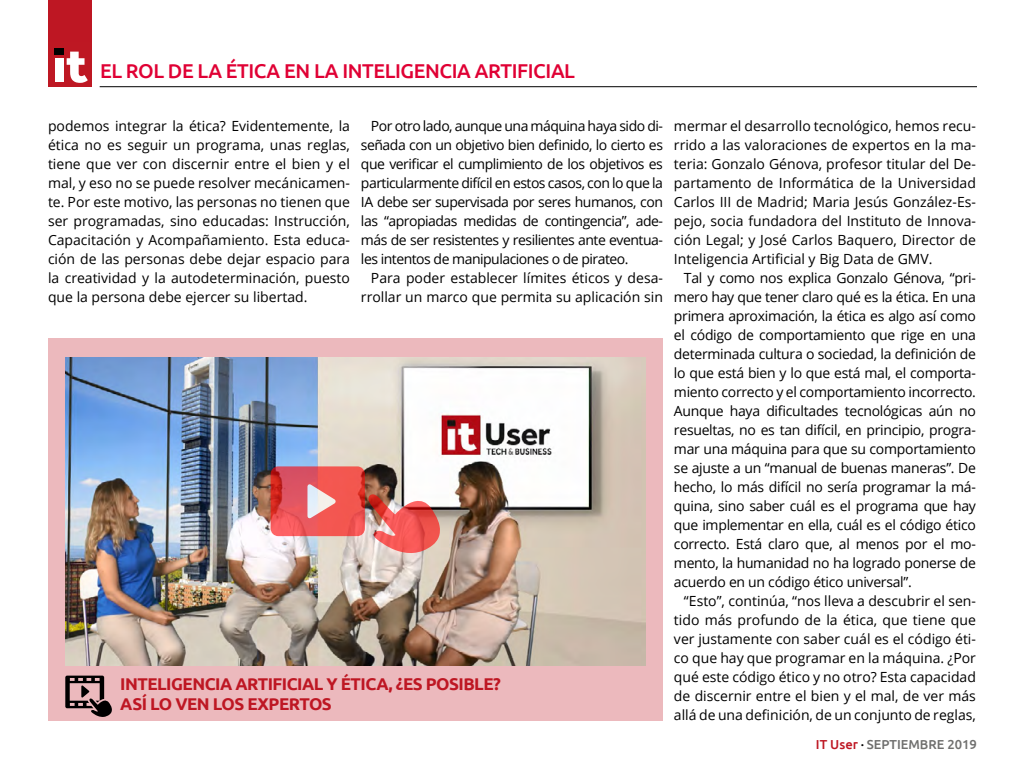
<style>
.page{position:relative;width:1024px;height:768px;background:#fff}
.page>*{position:absolute;margin:0;border:0;box-sizing:border-box;transform-origin:0 0}
.t1{font:500 20px "Ubuntu";letter-spacing:-.02em;color:#e00034}
.t2{font:700 17px/20px "Ubuntu";letter-spacing:-.03em;color:#be1723}
.t3{font:14px/19px "Open Sans";color:#000;text-align:justify}
.t4{font:500 13px "Ubuntu";color:#6f6f6e}
.s1{color:#be1723}
.s2{color:#000}
</style>
<div class="page">
<hr style="left:100px;top:86px;width:877px;height:1px;background:#000">
<div style="left:48px;top:0;width:44px;height:87px;background:#be1723"></div>
<div style="left:55px;top:48px;width:9px;height:7px;background:#000"></div>
<div style="left:55px;top:58px;width:9px;height:24px;background:#fff"></div>
<svg style="left:67px;top:52px;width:21px;height:31px"></svg>
<div style="left:48px;top:338px;width:615px;height:382px;background:#ecb9bd"></div>
<svg style="left:65px;top:676px;width:47px;height:41px"></svg>
<img style="left:66px;top:357px;width:580px;height:309px">
<svg style="left:271px;top:466px;width:94px;height:70px;background:#e75152"></svg>
<svg style="left:307px;top:484px;width:30px;height:35px"></svg>
<img style="left:366px;top:492px;width:75px;height:61px">
<h1 class="t1" style="left:100px;top:58px;width:476px">EL ROL DE LA ÉTICA EN LA INTELIGENCIA ARTIFICIAL</h1>
<p class="t3" style="left:48px;top:116px;width:304px">podemos integrar la ética? Evidentemente, la ética no es seguir un programa, unas reglas, tiene que ver con discernir entre el bien y el mal, y eso no se puede resolver mecánicamen&shy;te. Por este motivo, las personas no tienen que ser programadas, sino educadas: Instrucción, Capacitación y Acompañamiento. Esta educa&shy;ción de las personas debe dejar espacio para la creatividad y la autodeterminación, puesto que la persona debe ejercer su libertad.</p>
<p class="t3" style="left:361px;top:116px;width:304px;text-indent:10px">Por otro lado, aunque una máquina haya sido di&shy;señada con un objetivo bien definido, lo cierto es que verificar el cumplimiento de los objetivos es particularmente difícil en estos casos, con lo que la IA debe ser supervisada por seres humanos, con las “apropiadas medidas de contingencia”, ade&shy;más de ser resistentes y resilientes ante eventua&shy;les intentos de manipulaciones o de pirateo.</p>
<p class="t3" style="left:361px;top:268px;width:304px;text-align:right">Para poder establecer límites éticos y desa&shy;rrollar un marco que permita su aplicación sin</p>
<p class="t2" style="left:120px;top:674px;width:382px">INTELIGENCIA ARTIFICIAL Y ÉTICA, ¿ES POSIBLE?<br>ASÍ LO VEN LOS EXPERTOS</p>
<p class="t3" style="left:674px;top:116px;width:304px">mermar el desarrollo tecnológico, hemos recu&shy;rrido a las valoraciones de expertos en la ma&shy;teria: Gonzalo Génova, profesor titular del De&shy;partamento de Informática de la Universidad Carlos III de Madrid; Maria Jesús González-Es&shy;pejo, socia fundadora del Instituto de Innova&shy;ción Legal; y José Carlos Baquero, Director de Inteligencia Artificial y Big Data de GMV.</p>
<p class="t3" style="left:674px;top:268px;width:304px;text-indent:10px">Tal y como nos explica Gonzalo Génova, “pri&shy;mero hay que tener claro qué es la ética. En una primera aproximación, la ética es algo así como el código de comportamiento que rige en una determinada cultura o sociedad, la definición de lo que está bien y lo que está mal, el comporta&shy;miento correcto y el comportamiento incorrecto.<br>Aunque haya dificultades tecnológicas aún no resueltas, no es tan difícil, en principio, progra&shy;mar una máquina para que su comportamiento se ajuste a un “manual de buenas maneras”. De hecho, lo más difícil no sería programar la má&shy;quina, sino saber cuál es el programa que hay que implementar en ella, cuál es el código ético correcto. Está claro que, al menos por el mo&shy;mento, la humanidad no ha logrado ponerse de acuerdo en un código ético universal”.</p>
<p class="t3" style="left:674px;top:591px;width:304px;text-indent:10px">“Esto”, continúa, “nos lleva a descubrir el sen&shy;tido más profundo de la ética, que tiene que ver justamente con saber cuál es el código éti&shy;co que hay que programar en la máquina. ¿Por qué este código ético y no otro? Esta capacidad de discernir entre el bien y el mal, de ver más allá de una definición, de un conjunto de reglas,</p>
<p class="t4" style="left:816px;top:736px;width:163px"><span class="s1">IT User</span> <span class="s2">·</span> SEPTIEMBRE 2019</p>
</div>
